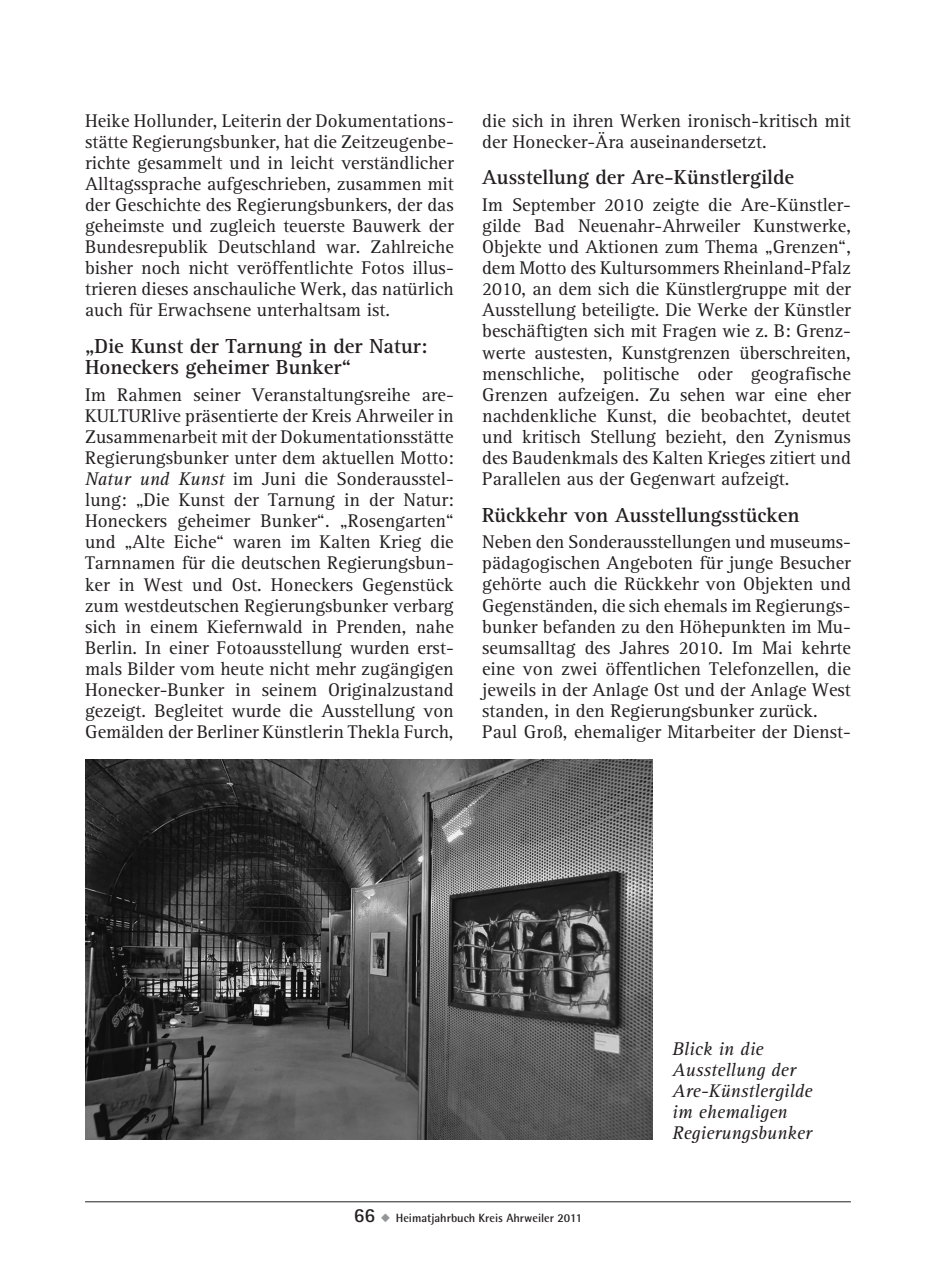
<style>
.page{position:relative;width:936px;height:1276px;background:#fff}
.page>*{position:absolute;margin:0;border:0;box-sizing:border-box;transform-origin:0 0}
.t1{font:700 21px/21px "AT Rotis Serif";color:#231f20}
.t2{font:19px/21px "AT Rotis Serif";color:#231f20;text-align:justify}
.t3{font:italic 19px/21px "AT Rotis Serif";color:#231f20}
.t4{font:700 12px "Rotis Semi Sans";color:#231f20}
.s1{font-style:italic}
.s2{font-family:"Rotis Sans Serif";font-size:20px}
.s3{color:#939598}
</style>
<div class="page">
<hr style="left:85px;top:1201px;width:765px;height:1px;background:#231f20">
<img style="left:85px;top:759px;width:567px;height:380px">
<p class="t2" style="left:85px;top:111px;width:370px">Heike Hollunder, Leiterin der Dokumentations&shy;stätte Regierungsbunker, hat die Zeitzeugenbe&shy;richte gesammelt und in leicht verständlicher Alltagssprache aufgeschrieben, zusammen mit der Geschichte des Regierungsbunkers, der das geheimste und zugleich teuerste Bauwerk der Bundesrepublik Deutschland war. Zahlreiche bisher noch nicht veröffentlichte Fotos illus&shy;trieren dieses anschauliche Werk, das natürlich auch für Erwachsene unterhaltsam ist.</p>
<p class="t1" style="left:85px;top:336px;width:344px">„Die Kunst der Tarnung in der Natur:<br>Honeckers geheimer Bunker“</p>
<p class="t2" style="left:85px;top:384px;width:370px">Im Rahmen seiner Veranstaltungsreihe are-KULTURlive präsentierte der Kreis Ahrweiler in Zusammenarbeit mit der Dokumentationsstätte Regierungsbunker unter dem aktuellen Motto:<br><span class="s1">Natur und Kunst</span> im Juni die Sonderausstel&shy;lung: „Die Kunst der Tarnung in der Natur:<br>Honeckers geheimer Bunker“. „Rosengarten“ und „Alte Eiche“ waren im Kalten Krieg die Tarnnamen für die deutschen Regierungsbun&shy;ker in West und Ost. Honeckers Gegenstück zum westdeutschen Regierungsbunker verbarg sich in einem Kiefernwald in Prenden, nahe Berlin. In einer Fotoausstellung wurden erst&shy;mals Bilder vom heute nicht mehr zugängigen Honecker-Bunker in seinem Originalzustand gezeigt. Begleitet wurde die Ausstellung von Gemälden der Berliner Künstlerin Thekla Furch,</p>
<p class="t2" style="left:482px;top:110px;width:370px">die sich in ihren Werken ironisch-kritisch mit der Honecker-Ära auseinandersetzt.</p>
<p class="t1" style="left:482px;top:167px;width:313px">Ausstellung der Are-Künstlergilde</p>
<p class="t2" style="left:482px;top:195px;width:370px">Im September 2010 zeigte die Are-Künstler&shy;gilde Bad Neuenahr-Ahrweiler Kunstwerke, Objekte und Aktionen zum Thema „Grenzen“, dem Motto des Kultursommers Rheinland-Pfalz 2010, an dem sich die Künstlergruppe mit der Ausstellung beteiligte. Die Werke der Künstler beschäftigten sich mit Fragen wie z. B: Grenz&shy;werte austesten, Kunstgrenzen überschreiten, menschliche, politische oder geografische Grenzen aufzeigen. Zu sehen war eine eher nachdenkliche Kunst, die beobachtet, deutet und kritisch Stellung bezieht, den Zynismus des Baudenkmals des Kalten Krieges zitiert und Parallelen aus der Gegenwart aufzeigt.</p>
<p class="t1" style="left:482px;top:504px;width:319px">Rückkehr von Ausstellungsstücken</p>
<p class="t2" style="left:482px;top:532px;width:370px;text-align:left">Neben den Sonderausstellungen und museums&shy;pädagogischen Angeboten für junge Besucher gehörte auch die Rückkehr von Objekten und Gegenständen, die sich ehemals im Regierungs&shy;bunker befanden zu den Höhepunkten im Mu&shy;seumsalltag des Jahres 2010. Im Mai kehrte eine von zwei öffentlichen Telefonzellen, die jeweils in der Anlage Ost und der Anlage West standen, in den Regierungsbunker zurück.<br>Paul Groß, ehemaliger Mitarbeiter der Dienst-</p>
<p class="t3" style="left:672px;top:1038px;width:142px">Blick in die<br>Ausstellung der<br>Are-Künstlergilde im ehemaligen<br>Regierungsbunker</p>
<p class="t4" style="left:354px;top:1210px;width:230px"><span class="s2">66</span> <span class="s3">◆</span> Heimatjahrbuch Kreis Ahrweiler 2011</p>
</div>
